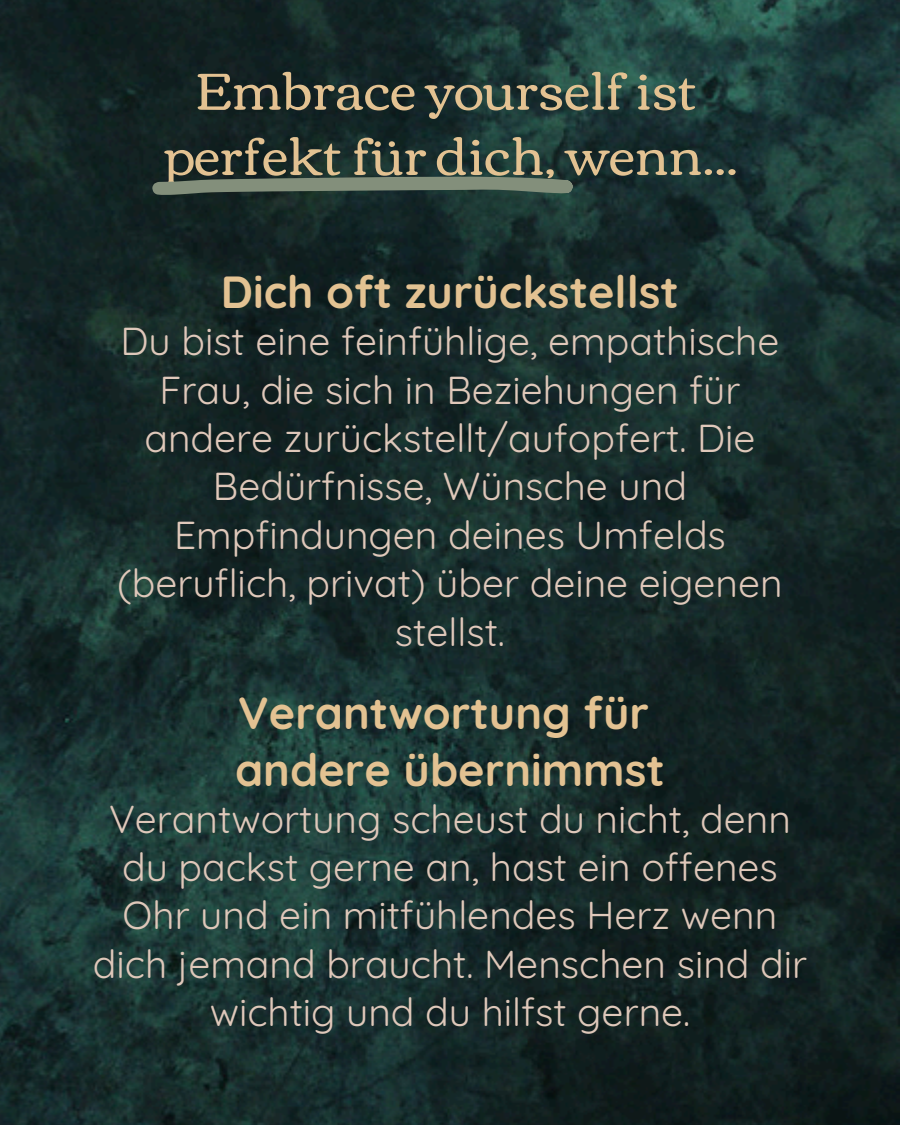
<style>
.page{position:relative;width:900px;height:1125px;background:#fff}
.page>*{position:absolute;margin:0;border:0;box-sizing:border-box;transform-origin:0 0}
.t1{font:52.5px/65.2px "Corben";color:#e3c292;text-align:center}
.t2{font:700 45px/56.2px "Quicksand";color:#e3c292}
.t3{font:39px/48.3px "Quicksand";color:#dfc8ba;text-align:center}
</style>
<div class="page">
<img style="left:0;top:0;width:900px;height:1125px">
<svg style="left:152px;top:177px;width:421px;height:18px;background:#657465"></svg>
<h2 class="t1" style="left:164px;top:59px;width:575px">Embrace yourself ist perfekt für dich, wenn...</h2>
<h2 class="t2" style="left:221px;top:263px;width:460px">Dich oft zurückstellst</h2>
<p class="t3" style="left:117px;top:317px;width:667px">Du bist eine feinfühlige, empathische<br>Frau, die sich in Beziehungen für andere zurückstellt/aufopfert. Die<br>Bedürfnisse, Wünsche und<br>Empfindungen deines Umfelds (beruflich, privat) über deine eigenen stellst.</p>
<p class="t2" style="left:235px;top:684px;width:431px">Verantwortung für andere übernimmst</p>
<h1 class="t3" style="left:93px;top:794px;width:716px">Verantwortung scheust du nicht, denn du packst gerne an, hast ein offenes Ohr und ein mitfühlendes Herz wenn dich jemand braucht. Menschen sind dir wichtig und du hilfst gerne.</h1>
</div>
